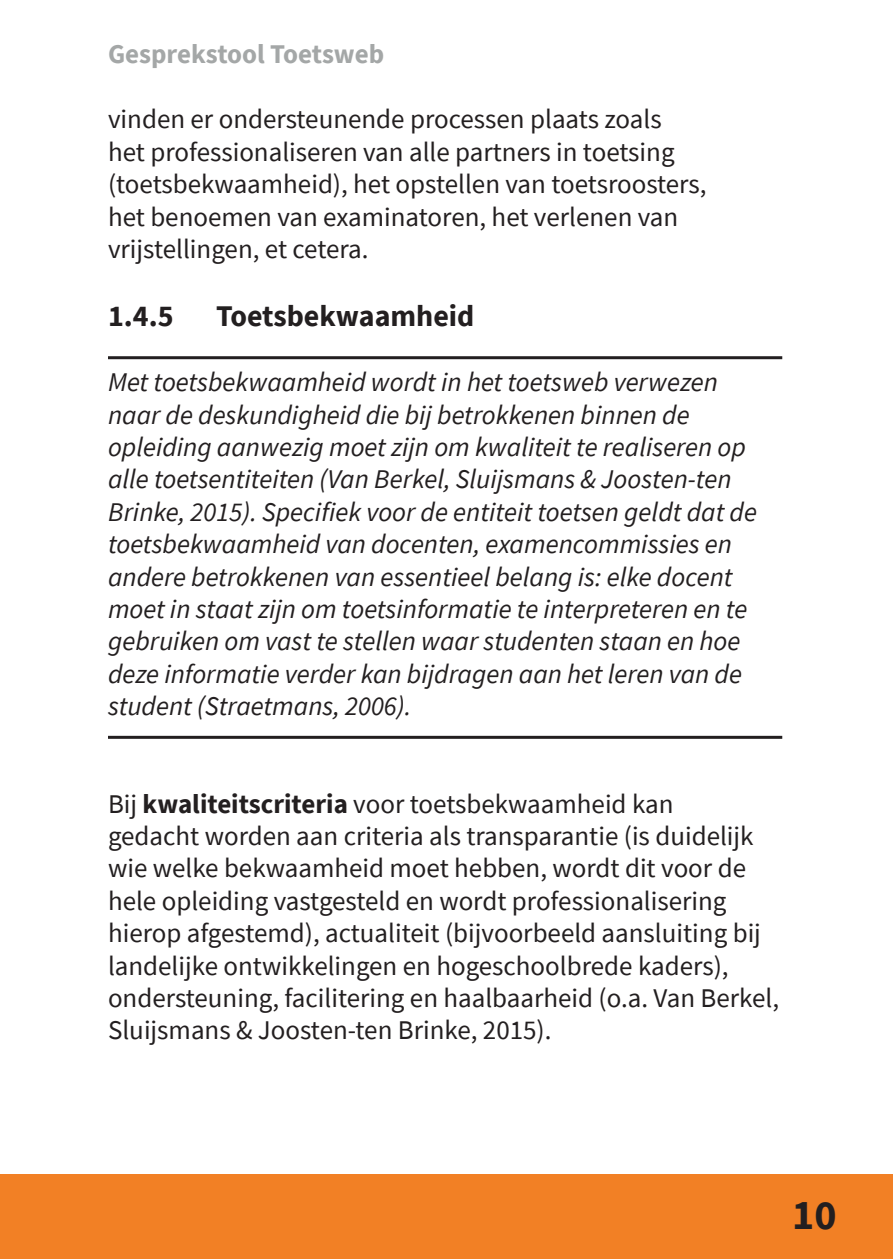
<style>
.page{position:relative;width:893px;height:1259px;background:#fff}
.page>*{position:absolute;margin:0;border:0;box-sizing:border-box;transform-origin:0 0}
.t1{font:700 42px "Source Sans Pro";color:#231f20}
.t2{font:700 30px "Source Sans Pro";color:#231f20}
.t3{font:27px/32.4px "Source Sans Pro";color:#231f20}
.t4{font:italic 27px/32.4px "Source Sans Pro";color:#231f20}
.t5{font:700 27px "Source Sans Pro";color:#a4a7a7}
.s1{font-weight:700}
</style>
<div class="page">
<hr style="left:108px;top:356px;width:674px;height:3px;background:#231f20">
<hr style="left:108px;top:736px;width:674px;height:3px;background:#231f20">
<div style="left:0;top:1174px;width:893px;height:85px;background:#f28025"></div>
<p class="t5" style="left:108px;top:36px;width:278px">Gesprekstool Toetsweb</p>
<p class="t3" style="left:108px;top:103px;width:600px">vinden er ondersteunende processen plaats zoals<br>het professionaliseren van alle partners in toetsing (toetsbekwaamheid), het opstellen van toetsroosters, het benoemen van examinatoren, het verlenen van vrijstellingen, et cetera.</p>
<p class="t2" style="left:108px;top:296px;width:67px">1.4.5</p>
<p class="t2" style="left:216px;top:296px;width:260px">Toetsbekwaamheid</p>
<p class="t4" style="left:108px;top:366px;width:651px">Met toetsbekwaamheid wordt in het toetsweb verwezen naar de deskundigheid die bij betrokkenen binnen de opleiding aanwezig moet zijn om kwaliteit te realiseren op alle toetsentiteiten (Van Berkel, Sluijsmans &amp; Joosten-ten Brinke, 2015). Specifiek voor de entiteit toetsen geldt dat de toetsbekwaamheid van docenten, examencommissies en andere betrokkenen van essentieel belang is: elke docent moet in staat zijn om toetsinformatie te interpreteren en te gebruiken om vast te stellen waar studenten staan en hoe deze informatie verder kan bijdragen aan het leren van de student (Straetmans, 2006).</p>
<p class="t3" style="left:108px;top:787px;width:567px">Bij <span class="s1">kwaliteitscriteria</span> voor toetsbekwaamheid kan</p>
<p class="t3" style="left:108px;top:819px;width:673px">gedacht worden aan criteria als transparantie (is duidelijk wie welke bekwaamheid moet hebben, wordt dit voor de hele opleiding vastgesteld en wordt professionalisering hierop afgestemd), actualiteit (bijvoorbeeld aansluiting bij landelijke ontwikkelingen en hogeschoolbrede kaders), ondersteuning, facilitering en haalbaarheid (o.a. Van Berkel, Sluijsmans &amp; Joosten-ten Brinke, 2015).</p>
<p class="t1" style="left:792px;top:1186px;width:46px">10</p>
</div>
